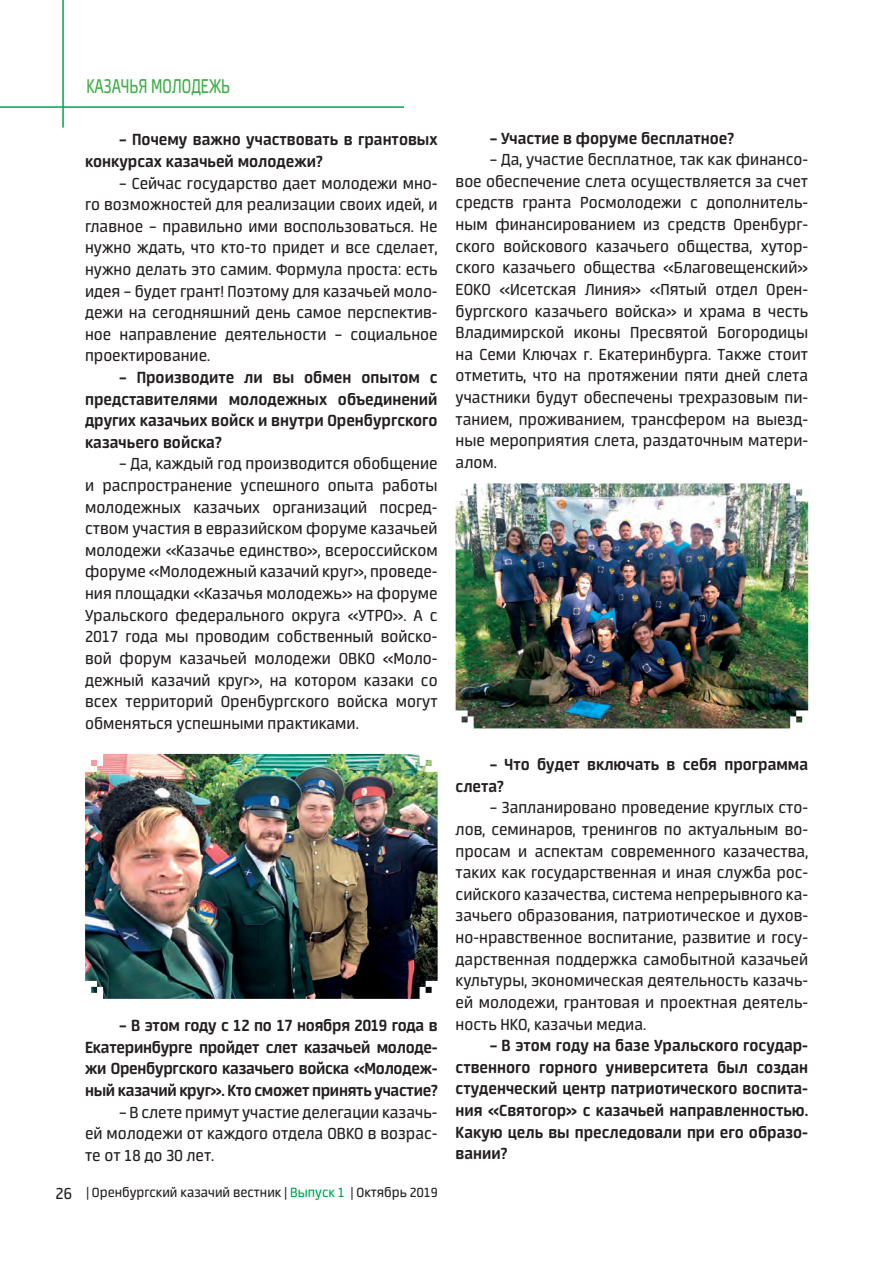
<style>
.page{position:relative;width:872px;height:1276px;background:#fff}
.page>*{position:absolute;margin:0;border:0;box-sizing:border-box;transform-origin:0 0}
.t1{font:22.5px "Neuron";color:#40ae49;scale:.8 1}
.овко_абзац{font:18px/21.6px "Neuron";color:#231f20;text-align:justify}
.овко_абзац-2{font:700 18px/21.6px "Neuron";color:#231f20;text-align:justify}
.t2{font:15px "Neuron";color:#231f20}
.s1{font-size:18px}
.s2{color:#00a54f}
</style>
<div class="page">
<hr style="left:62px;top:0;width:2px;height:128px;background:#00a54f">
<hr style="left:0;top:106px;width:404px;height:2px;background:#00a54f">
<img style="left:85px;top:754px;width:352px;height:245px">
<img style="left:455px;top:483px;width:353px;height:245px">
<p class="t1" style="left:86px;top:73px;width:181px">КАЗАЧЬЯ МОЛОДЕЖЬ</p>
<p class="овко_абзац-2" style="left:85px;top:129px;width:354px;text-indent:34px">– Почему важно участвовать в грантовых конкурсах казачьей молодежи?</p>
<p class="овко_абзац" style="left:85px;top:172px;width:354px;text-indent:34px">– Сейчас государство дает молодежи мно&shy;го возможностей для реализации своих идей, и главное – правильно ими воспользоваться. Не нужно ждать, что кто-то придет и все сделает, нужно делать это самим. Формула проста: есть идея – будет грант! Поэтому для казачьей моло&shy;дежи на сегодняшний день самое перспектив&shy;ное направление деятельности – социальное проектирование.</p>
<p class="овко_абзац-2" style="left:85px;top:366px;width:354px;text-indent:34px">– Производите ли вы обмен опытом с представителями молодежных объединений других казачьих войск и внутри Оренбургского казачьего войска?</p>
<p class="овко_абзац" style="left:85px;top:453px;width:354px;text-indent:34px">– Да, каждый год производится обобщение и распространение успешного опыта работы молодежных казачьих организаций посред&shy;ством участия в евразийском форуме казачьей молодежи «Казачье единство», всероссийском форуме «Молодежный казачий круг», проведе&shy;ния площадки «Казачья молодежь» на форуме Уральского федерального округа «УТРО». А с 2017 года мы проводим собственный войско&shy;вой форум казачьей молодежи ОВКО «Моло&shy;дежный казачий круг», на котором казаки со всех территорий Оренбургского войска могут обменяться успешными практиками.</p>
<p class="овко_абзац-2" style="left:85px;top:1014px;width:354px;text-indent:34px">– В этом году с 12 по 17 ноября 2019 года в Екатеринбурге пройдет cлет казачьей молоде&shy;жи Оренбургского казачьего войска «Молодеж&shy;ный казачий круг». Кто сможет принять участие?</p>
<p class="овко_абзац" style="left:85px;top:1101px;width:354px;text-indent:34px">– В слете примут участие делегации казачь&shy;ей молодежи от каждого отдела ОВКО в возрас&shy;те от 18 до 30 лет.</p>
<p class="t2" style="left:55px;top:1184px;width:384px"><span class="s1">26</span> | Оренбургский казачий вестник | <span class="s2">Выпуск 1</span> | Октябрь 2019</p>
<p class="овко_абзац-2" style="left:489px;top:127px;width:246px">– Участие в форуме бесплатное?</p>
<p class="овко_абзац" style="left:455px;top:149px;width:354px;text-indent:34px">– Да, участие бесплатное, так как финансо&shy;вое обеспечение cлета осуществляется за счет средств гранта Росмолодежи с дополнитель&shy;ным финансированием из средств Оренбург&shy;ского войскового казачьего общества, хутор&shy;ского казачьего общества «Благовещенский» ЕОКО «Исетская Линия» «Пятый отдел Орен&shy;бургского казачьего войска» и храма в честь Владимирской иконы Пресвятой Богородицы на Семи Ключах г. Екатеринбурга. Также стоит отметить, что на протяжении пяти дней слета участники будут обеспечены трехразовым пи&shy;танием, проживанием, трансфером на выезд&shy;ные мероприятия слета, раздаточным матери&shy;алом.</p>
<p class="овко_абзац-2" style="left:455px;top:753px;width:354px;text-indent:34px">– Что будет включать в себя программа слета?</p>
<p class="овко_абзац" style="left:455px;top:797px;width:354px;text-indent:34px">– Запланировано проведение круглых сто&shy;лов, семинаров, тренингов по актуальным во&shy;просам и аспектам современного казачества, таких как государственная и иная служба рос&shy;сийского казачества, система непрерывного ка&shy;зачьего образования, патриотическое и духов&shy;но-нравственное воспитание, развитие и госу&shy;дарственная поддержка самобытной казачьей культуры, экономическая деятельность казачь&shy;ей молодежи, грантовая и проектная деятель&shy;ность НКО, казачьи медиа.</p>
<p class="овко_абзац-2" style="left:455px;top:1034px;width:354px;text-indent:34px">– В этом году на базе Уральского государ&shy;ственного горного университета был создан студенческий центр патриотического воспита&shy;ния «Святогор» с казачьей направленностью.<br>Какую цель вы преследовали при его образо&shy;вании?</p>
</div>
